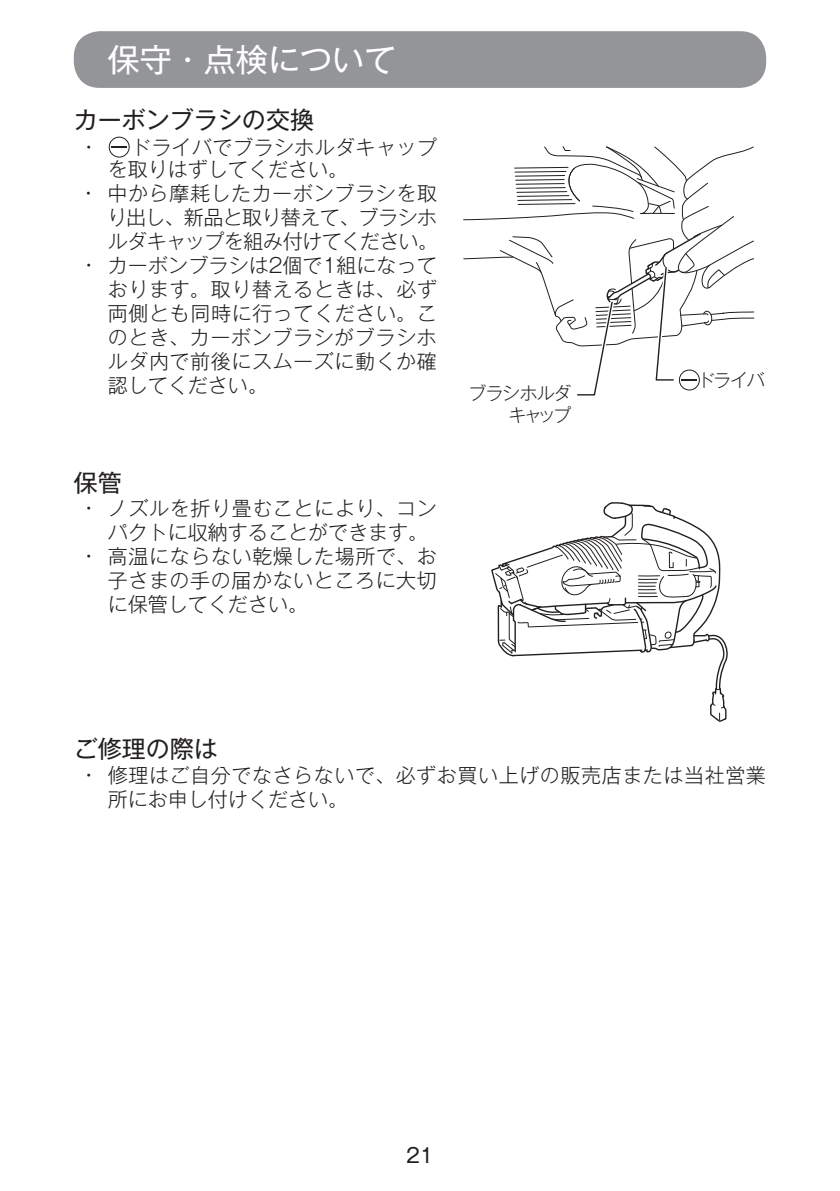
<style>
.page{position:relative;width:840px;height:1191px;background:#fff}
.page>*{position:absolute;margin:0;border:0;box-sizing:border-box;transform-origin:0 0}
.t1{font:32px "Gothic MB101 Pro";color:#fff}
.t2{font:24px "Gothic MB101 Pro";color:#231f20}
.t3{font:300 20px/24px "Gothic MB101 Pro";letter-spacing:.03em;color:#231f20;text-align:justify}
.t4{font:300 20px/24px "Gothic MB101 Pro";color:#231f20}
.t5{font:20px "Gothic MB101 Pro";color:#231f20}
.t6{font:300 18px/21.6px "Gothic MB101 Pro";letter-spacing:-.085em;color:#231f20;text-align:right}
</style>
<div class="page">
<div style="left:74px;top:31px;width:691px;height:57px;background:#939598;border-radius:26px"></div>
<div style="left:109px;top:137px;width:20px;height:20px;border:1px solid #231f20;border-radius:50%"></div>
<svg style="left:111px;top:146px;width:16px;height:2px"></svg>
<svg style="left:463px;top:146px;width:291px;height:250px"></svg>
<svg style="left:491px;top:502px;width:236px;height:220px"></svg>
<h1 class="t1" style="left:108px;top:33px;width:289px">保守・点検について</h1>
<p class="t2" style="left:74px;top:100px;width:241px">カーボンブラシの交換</p>
<p class="t3" style="left:108px;top:133px;width:330px;line-height:22.6px;text-indent:-23px">• ドライバでブラシホルダキャップを取りはずしてください。</p>
<p class="t3" style="left:107px;top:179px;width:332px;text-indent:-22px">• 中から摩耗したカーボンブラシを取り出し、新品と取り替えて、ブラシホルダキャップを組み付けてください。</p>
<p class="t3" style="left:108px;top:251px;width:330px;text-indent:-23px">• カーボンブラシは2個で1組になっております。取り替えるときは、必ず両側とも同時に行ってください。このとき、カーボンブラシがブラシホルダ内で前後にスムーズに動くか確認してください。</p>
<p class="t2" style="left:74px;top:462px;width:49px">保管</p>
<p class="t4" style="left:108px;top:494px;width:330px;text-indent:-23px">• ノズルを折り畳むことにより、コンパクトに収納することができます。</p>
<p class="t3" style="left:108px;top:542px;width:330px;text-indent:-23px">• 高温にならない乾燥した場所で、お子さまの手の届かないところに大切に保管してください。</p>
<p class="t6" style="left:468px;top:380px;width:104px">ブラシホルダキャップ</p>
<p class="t6" style="left:696px;top:367px;width:69px">ドライバ</p>
<p class="t2" style="left:74px;top:729px;width:145px">ご修理の際は</p>
<p class="t3" style="left:108px;top:760px;width:659px;text-indent:-23px">• 修理はご自分でなさらないで、必ずお買い上げの販売店または当社営業所にお申し付けください。</p>
<p class="t5" style="left:406px;top:1139px;width:29px">21</p>
</div>
